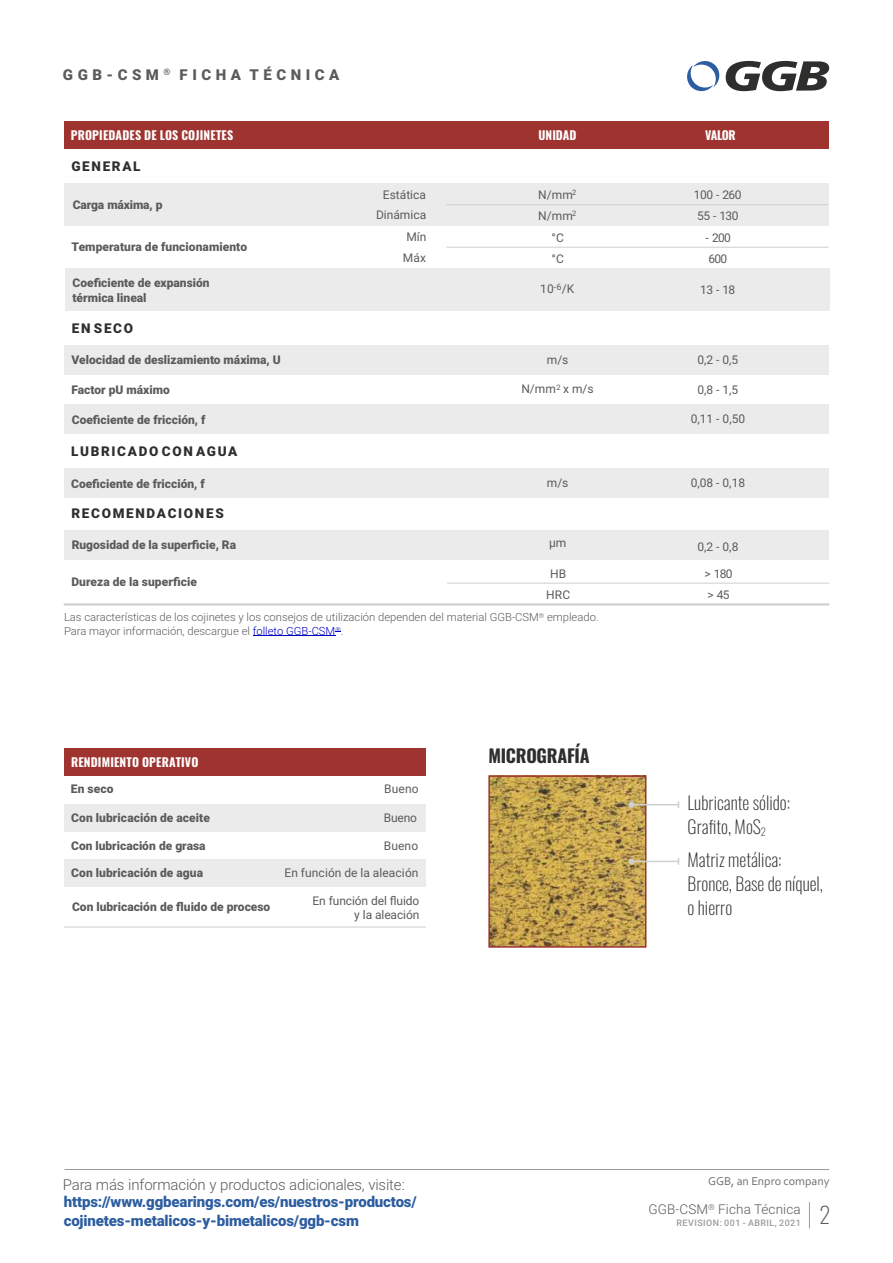
<style>
.page{position:relative;width:893px;height:1263px;background:#fff}
.page>*{position:absolute;margin:0;border:0;box-sizing:border-box;transform-origin:0 0}
.t1{font:200 22.5px "Oswald";color:#5c5b5b}
.t2{font:200 18px/24.5px "Oswald";color:#2e2e2d}
.t3{font:700 18px "Oswald";letter-spacing:-.015em;color:#2e2e2d}
.t4{font:900 15px/19.5px "Roboto";letter-spacing:-.01em;color:#2c5da0}
.t5{font:300 15px "Roboto";letter-spacing:-.01em;color:#5c5b5b}
.t6{font:900 15px "Roboto";letter-spacing:.3em;color:#5c5b5b}
.t7{font:900 13.5px "Roboto";letter-spacing:.125em;color:#2e2e2d}
.t8{font:300 13.5px "Roboto";letter-spacing:.01em;color:#5c5b5b}
.t9{font:900 12px/15px "Roboto";color:#5c5b5b}
.t10{font:12px/21.3px "Roboto";color:#5c5b5b}
.t11{font:700 12px "Oswald";letter-spacing:.015em;color:#fefefe}
.t12{font:12px "Corbel";color:#717171}
.t13{font:300 11.25px/13.5px "Roboto";color:#5c5b5b}
.t14{font:500 9px "Roboto";letter-spacing:.05em;color:#9c9c9c}
.t15{font:9px "Roboto";color:#5c5b5b}
.t16{font:900 9px "Roboto";color:#5c5b5b}
.t17{font:300 8.25px "Roboto";color:#5c5b5b}
.t18{font:7.5px "Roboto";color:#5c5b5b}
.t19{font:300 6.75px "Roboto";color:#5c5b5b}
.s1{color:#0000c4}
</style>
<div class="page">
<hr style="left:65px;top:1169px;width:764px;height:1px;background:#9c9c9c">
<svg style="left:687px;top:60px;width:142px;height:32px"></svg>
<div style="left:64px;top:121px;width:764px;height:28px;background:#9f3330"></div>
<svg style="left:809px;top:1202px;width:1px;height:26px"></svg>
<div style="left:64px;top:530px;width:764px;height:30px;background:#ebebeb"></div>
<div style="left:64px;top:404px;width:764px;height:30px;background:#ebebeb"></div>
<div style="left:64px;top:345px;width:764px;height:30px;background:#ebebeb"></div>
<div style="left:64px;top:183px;width:764px;height:43px;background:#ebebeb"></div>
<hr style="left:446px;top:247px;width:382px;height:1px;background:#cecfcf">
<hr style="left:446px;top:204px;width:382px;height:1px;background:#cecfcf">
<hr style="left:64px;top:603px;width:765px;height:2px;background:#cecfcf">
<hr style="left:253px;top:635px;width:82px;height:1px;background:#0000c4">
<div style="left:65px;top:269px;width:764px;height:42px;background:#ebebeb"></div>
<div style="left:64px;top:468px;width:764px;height:30px;background:#ebebeb"></div>
<img style="left:491px;top:778px;width:152px;height:167px">
<div style="left:488px;top:775px;width:158px;height:173px;border:2px solid #9f3330"></div>
<hr style="left:631px;top:804px;width:47px;height:1px;background:#cecfcf">
<svg style="left:628px;top:802px;width:6px;height:6px"></svg>
<hr style="left:631px;top:861px;width:47px;height:1px;background:#cecfcf">
<svg style="left:628px;top:858px;width:6px;height:6px"></svg>
<hr style="left:447px;top:583px;width:382px;height:1px;background:#cecfcf">
<div style="left:64px;top:859px;width:362px;height:28px;background:#ebebeb"></div>
<div style="left:64px;top:804px;width:362px;height:27px;background:#ebebeb"></div>
<div style="left:64px;top:748px;width:362px;height:28px;background:#9f3330"></div>
<hr style="left:64px;top:927px;width:362px;height:1px;background:#cecfcf">
<p class="t6" style="left:63px;top:69px;width:98px">GGB-CSM</p>
<p class="t16" style="left:164px;top:69px;width:9px">®</p>
<p class="t6" style="left:180px;top:69px;width:161px">FICHA TÉCNICA</p>
<p class="t11" style="left:71px;top:127px;width:164px">PROPIEDADES DE LOS COJINETES</p>
<p class="t7" style="left:71px;top:161px;width:71px">GENERAL</p>
<p class="t9" style="left:73px;top:198px;width:91px">Carga máxima, p</p>
<p class="t10" style="left:376px;top:185px;width:52px;line-height:20.7px;text-align:center">Estática<br>Dinámica</p>
<p class="t9" style="left:72px;top:241px;width:177px">Temperatura de funcionamiento</p>
<p class="t10" style="left:403px;top:228px;width:25px">Mín<br>Máx</p>
<p class="t11" style="left:539px;top:127px;width:39px">UNIDAD</p>
<p class="t11" style="left:705px;top:127px;width:32px">VALOR</p>
<p class="t10" style="left:694px;top:185px;width:49px">100 - 260</p>
<p class="t10" style="left:705px;top:228px;width:27px">- 200<br>600</p>
<p class="t10" style="left:700px;top:280px;width:37px">13 - 18</p>
<p class="t10" style="left:538px;top:186px;width:36px">N/mm</p>
<p class="t18" style="left:572px;top:190px;width:6px">2</p>
<p class="t10" style="left:538px;top:206px;width:36px">N/mm</p>
<p class="t18" style="left:572px;top:211px;width:6px">2</p>
<p class="t10" style="left:551px;top:228px;width:14px">°C °C</p>
<p class="t10" style="left:697px;top:207px;width:43px">55 - 130</p>
<p class="t9" style="left:73px;top:277px;width:139px">Coeficiente de expansión térmica lineal</p>
<p class="t15" style="left:554px;top:283px;width:9px">-6</p>
<p class="t10" style="left:540px;top:280px;width:36px">10 /K</p>
<p class="t7" style="left:72px;top:322px;width:63px">EN SECO</p>
<p class="t9" style="left:72px;top:354px;width:211px">Velocidad de deslizamiento máxima, U</p>
<p class="t9" style="left:72px;top:383px;width:100px">Factor pU máximo</p>
<p class="t9" style="left:72px;top:413px;width:135px">Coeficiente de fricción, f</p>
<p class="t7" style="left:71px;top:446px;width:168px">LUBRICADO CON AGUA</p>
<p class="t9" style="left:71px;top:477px;width:135px">Coeficiente de fricción, f</p>
<p class="t7" style="left:71px;top:508px;width:154px">RECOMENDACIONES</p>
<p class="t9" style="left:72px;top:539px;width:166px">Rugosidad de la superficie, Ra</p>
<p class="t9" style="left:71px;top:575px;width:127px">Dureza de la superficie</p>
<p class="t10" style="left:547px;top:350px;width:23px">m/s</p>
<p class="t10" style="left:521px;top:380px;width:74px">N/mm<sup>2</sup> x m/s</p>
<p class="t10" style="left:697px;top:350px;width:42px">0,2 - 0,5</p>
<p class="t10" style="left:697px;top:380px;width:42px">0,8 - 1,5</p>
<p class="t10" style="left:691px;top:410px;width:56px">0,11 - 0,50</p>
<p class="t10" style="left:547px;top:474px;width:23px">m/s</p>
<p class="t10" style="left:691px;top:474px;width:56px">0,08 - 0,18</p>
<p class="t10" style="left:549px;top:533px;width:19px">μm</p>
<p class="t10" style="left:697px;top:538px;width:42px">0,2 - 0,8</p>
<p class="t10" style="left:550px;top:564px;width:18px">HB</p>
<p class="t10" style="left:704px;top:564px;width:30px">&gt; 180</p>
<p class="t10" style="left:546px;top:585px;width:26px">HRC</p>
<p class="t10" style="left:707px;top:585px;width:24px">&gt; 45</p>
<p class="t13" style="left:64px;top:612px;width:536px">Las características de los cojinetes y los consejos de utilización dependen del material GGB-CSM empleado.<br>Para mayor información, descargue el <span class="s1">folleto GGB-CSM</span> .<sup>®</sup></p>
<p class="t19" style="left:539px;top:613px;width:7px">®</p>
<p class="t11" style="left:71px;top:754px;width:129px">RENDIMIENTO OPERATIVO</p>
<p class="t9" style="left:71px;top:782px;width:44px">En seco</p>
<p class="t9" style="left:71px;top:811px;width:140px">Con lubricación de aceite</p>
<p class="t9" style="left:71px;top:839px;width:136px">Con lubricación de grasa</p>
<p class="t9" style="left:71px;top:867px;width:133px">Con lubricación de agua</p>
<p class="t9" style="left:72px;top:901px;width:200px">Con lubricación de fluido de proceso</p>
<p class="t10" style="left:384px;top:779px;width:36px">Bueno</p>
<p class="t10" style="left:384px;top:808px;width:35px">Bueno</p>
<p class="t10" style="left:384px;top:836px;width:36px">Bueno</p>
<p class="t10" style="left:285px;top:864px;width:135px">En función de la aleación</p>
<p class="t10" style="left:312px;top:895px;width:108px;line-height:14.4px;text-align:right">En función del fluido y la aleación</p>
<h2 class="t3" style="left:488px;top:744px;width:103px">MICROGRAFÍA</h2>
<h2 class="t2" style="left:688px;top:790px;width:104px">Lubricante sólido:<br>Grafito, MoS<sub>2</sub></h2>
<h2 class="t2" style="left:688px;top:847px;width:137px">Matriz metálica:<br>Bronce, Base de níquel, o hierro</h2>
<p class="t5" style="left:63px;top:1179px;width:344px">Para más información y productos adicionales, visite:</p>
<p class="t4" style="left:64px;top:1193px;width:354px">https://www.ggbearings.com/es/nuestros-productos/ cojinetes-metalicos-y-bimetalicos/ggb-csm</p>
<p class="t12" style="left:708px;top:1176px;width:123px">GGB, an Enpro company</p>
<p class="t14" style="left:676px;top:1219px;width:126px">REVISION: 001 - ABRIL, 2021</p>
<p class="t17" style="left:708px;top:1204px;width:8px">®</p>
<p class="t8" style="left:648px;top:1204px;width:154px">GGB-CSM Ficha Técnica</p>
<h1 class="t1" style="left:820px;top:1200px;width:13px">2</h1>
</div>
